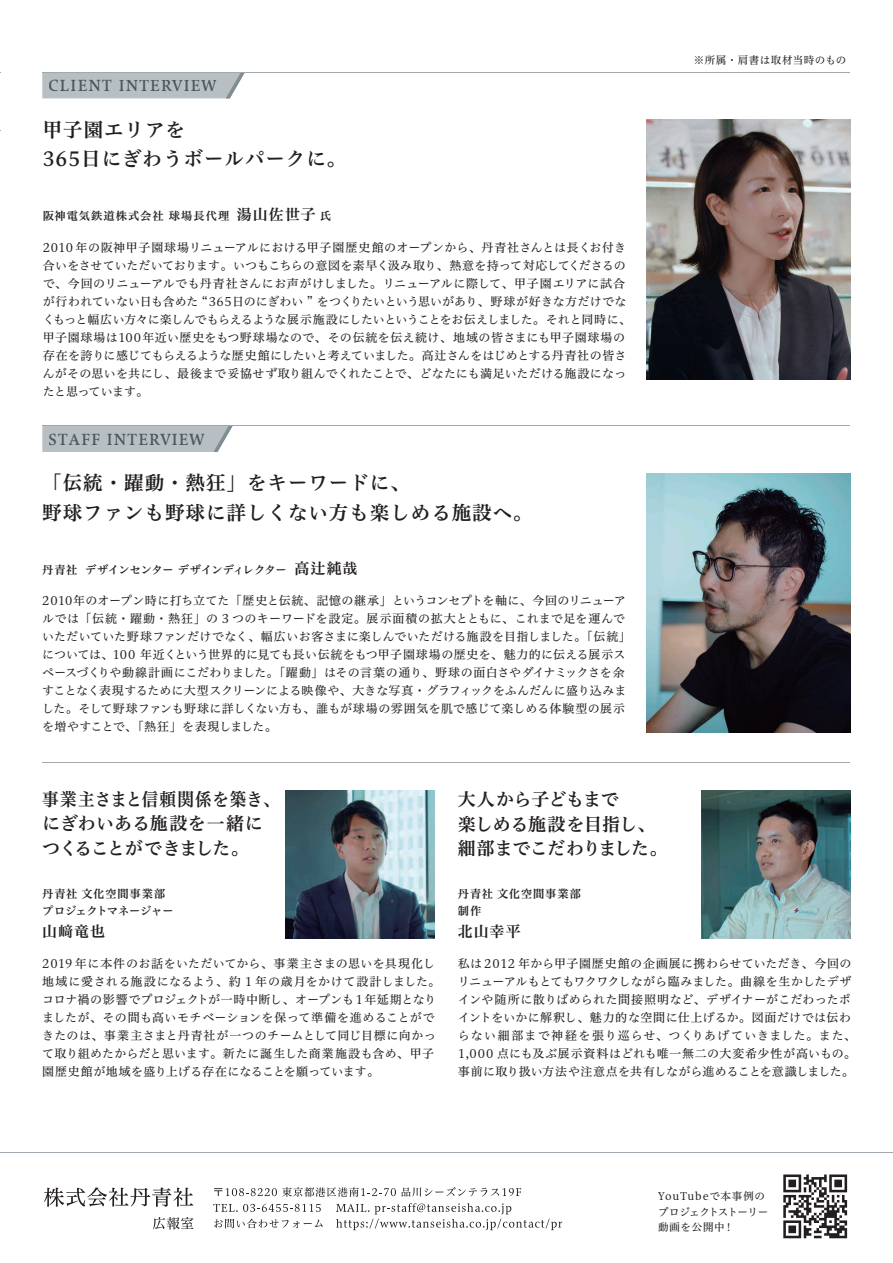
<style>
.page{position:relative;width:893px;height:1263px;background:#fff}
.page>*{position:absolute;margin:0;border:0;box-sizing:border-box;transform-origin:0 0}
.t1{font:19.5px/29.2px "Hiragino UD Serif Std N W6";letter-spacing:.05em;color:#231f20}
.t2{font:18px/24.6px "Hiragino UD Serif Std N W6";letter-spacing:.01em;color:#231f20;scale:.92 1}
.t3{font:18px/24.6px "Hiragino UD Serif Std N W6";letter-spacing:-.01em;color:#231f20}
.t4{font:15px "Hiragino UD Serif Std N W6";letter-spacing:.065em;color:#47585e}
.t5{font:15px "Hiragino UD Serif Std N W6";letter-spacing:.055em;color:#231f20}
.t6{font:12px/18px "Hiragino UD Serif Std N W4";letter-spacing:.015em;color:#231f20}
.t7{font:11.25px "Hiragino UD Serif Std N W6";letter-spacing:-.025em;color:#231f20}
.t8{font:11.25px/16.5px "Hiragino UD Serif Std N W6";letter-spacing:.01em;color:#231f20}
.t9{font:11.25px "Hiragino UD Serif Std N W6";letter-spacing:.09em;color:#231f20}
.t10{font:11.25px/16.5px "Hiragino UD Serif Std N W6";letter-spacing:.075em;color:#231f20}
.t11{font:10.5px/15.8px "Hiragino UD Serif Std N W4";letter-spacing:.045em;color:#231f20}
.s1{font-size:15px}
</style>
<div class="page">
<svg style="left:214px;top:1187px;width:182px;height:10px"></svg>
<svg style="left:402px;top:1187px;width:119px;height:9px"></svg>
<svg style="left:213px;top:1203px;width:108px;height:9px"></svg>
<svg style="left:214px;top:1219px;width:108px;height:9px"></svg>
<svg style="left:336px;top:1203px;width:226px;height:27px"></svg>
<svg style="left:44px;top:1187px;width:149px;height:20px"></svg>
<svg style="left:153px;top:1217px;width:40px;height:12px"></svg>
<hr style="left:0;top:1152px;width:893px;height:1px;background:#a1a9ae">
<hr style="left:42px;top:762px;width:808px;height:1px;background:#a1a9ae">
<svg style="left:42px;top:73px;width:203px;height:25px;background:#bac1c5"></svg>
<div style="left:49px;top:80px;width:63px;height:11px;background:#b8bfc3"></div>
<div style="left:119px;top:80px;width:97px;height:11px;background:#b8bfc3"></div>
<hr style="left:42px;top:72px;width:808px;height:1px;background:#a1a9ae">
<svg style="left:42px;top:426px;width:191px;height:26px;background:#bac1c5"></svg>
<div style="left:49px;top:434px;width:50px;height:11px;background:#b8bfc3"></div>
<div style="left:107px;top:434px;width:98px;height:11px;background:#b8bfc3"></div>
<hr style="left:42px;top:425px;width:808px;height:1px;background:#a1a9ae">
<img style="left:286px;top:790px;width:149px;height:149px">
<img style="left:701px;top:790px;width:149px;height:149px">
<img style="left:646px;top:120px;width:204px;height:259px">
<img style="left:646px;top:473px;width:204px;height:260px">
<svg style="left:783px;top:1174px;width:64px;height:64px"></svg>
<p class="t4" style="left:48px;top:74px;width:170px">CLIENT INTERVIEW</p>
<h1 class="t1" style="left:43px;top:114px;width:305px">甲子園エリアを<br>365日にぎわうボールパークに。</h1>
<p class="t9" style="left:43px;top:207px;width:290px">阪神電気鉄道株式会社球場長代理 <span class="s1">湯山佐世子</span> 氏</p>
<p class="t6" style="left:43px;top:238px;width:590px">2010 年の阪神甲子園球場リニューアルにおける甲子園歴史館のオープンから、丹青社さんとは長くお付き合いをさせていただいております。いつもこちらの意図を素早く汲み取り、熱意を持って対応してくださるので、今回のリニューアルでも丹青社さんにお声がけしました。リニューアルに際して、甲子園エリアに試合が行われていない日も含めた “365日のにぎわい ” をつくりたいという思いがあり、野球が好きな方だけでなくもっと幅広い方々に楽しんでもらえるような展示施設にしたいということをお伝えしました。それと同時に、甲子園球場は100年近い歴史をもつ野球場なので、その伝統を伝え続け、地域の皆さまにも甲子園球場の存在を誇りに感じてもらえるような歴史館にしたいと考えていました。高辻さんをはじめとする丹青社の皆さんがその思いを共にし、最後まで妥協せず取り組んでくれたことで、どなたにも満足いただける施設になったと思っています。</p>
<p class="t4" style="left:48px;top:428px;width:158px">STAFF INTERVIEW</p>
<h1 class="t1" style="left:42px;top:467px;width:492px">「伝統・躍動・熱狂」をキーワードに、<br>野球ファンも野球に詳しくない方も楽しめる施設へ。</h1>
<p class="t7" style="left:42px;top:561px;width:317px">丹青社 デザインセンター デザインディレクター <span class="s1">高辻純哉</span></p>
<p class="t6" style="left:42px;top:591px;width:590px">2010年のオープン時に打ち立てた「歴史と伝統、記憶の継承」というコンセプトを軸に、今回のリニューアルでは「伝統・躍動・熱狂」の 3 つのキーワードを設定。展示面積の拡大とともに、これまで足を運んでいただいていた野球ファンだけでなく、幅広いお客さまに楽しんでいただける施設を目指しました。「伝統」については、100 年近くという世界的に見ても長い伝統をもつ甲子園球場の歴史を、魅力的に伝える展示スペースづくりや動線計画にこだわりました。「躍動」はその言葉の通り、野球の面白さやダイナミックさを余すことなく表現するために大型スクリーンによる映像や、大きな写真・グラフィックをふんだんに盛り込みました。そして野球ファンも野球に詳しくない方も、誰もが球場の雰囲気を肌で感じて楽しめる体験型の展示を増やすことで、「熱狂」を表現しました。</p>
<h2 class="t2" style="left:42px;top:786px;width:259px">事業主さまと信頼関係を築き、にぎわいある施設を一緒につくることができました。</h2>
<p class="t8" style="left:42px;top:885px;width:133px">丹青社 文化空間事業部プロジェクトマネージャー</p>
<p class="t5" style="left:42px;top:920px;width:64px">山﨑竜也</p>
<h2 class="t3" style="left:458px;top:786px;width:211px">大人から子どもまで<br>楽しめる施設を目指し、細部までこだわりました。</h2>
<p class="t10" style="left:458px;top:885px;width:125px">丹青社 文化空間事業部制作</p>
<p class="t5" style="left:458px;top:920px;width:64px">北山幸平</p>
<p class="t11" style="left:694px;top:52px;width:154px">※所属・肩書は取材当時のもの</p>
<p class="t6" style="left:42px;top:954px;width:400px">2019 年に本件のお話をいただいてから、事業主さまの思いを具現化し地域に愛される施設になるよう、約 1 年の歳月をかけて設計しました。コロナ禍の影響でプロジェクトが一時中断し、オープンも1年延期となりましたが、その間も高いモチベーションを保って準備を進めることができたのは、事業主さまと丹青社が一つのチームとして同じ目標に向かって取り組めたからだと思います。新たに誕生した商業施設も含め、甲子園歴史館が地域を盛り上げる存在になることを願っています。</p>
<p class="t6" style="left:458px;top:954px;width:400px">私は2012 年から甲子園歴史館の企画展に携わらせていただき、今回のリニューアルもとてもワクワクしながら臨みました。曲線を生かしたデザインや随所に散りばめられた間接照明など、デザイナーがこだわったポイントをいかに解釈し、魅力的な空間に仕上げるか。図面だけでは伝わらない細部まで神経を張り巡らせ、つくりあげていきました。また、1,000 点にも及ぶ展示資料はどれも唯一無二の大変希少性が高いもの。事前に取り扱い方法や注意点を共有しながら進めることを意識しました。</p>
<p class="t11" style="left:658px;top:1187px;width:112px">YouTubeで本事例のプロジェクトストーリー動画を公開中！</p>
</div>
